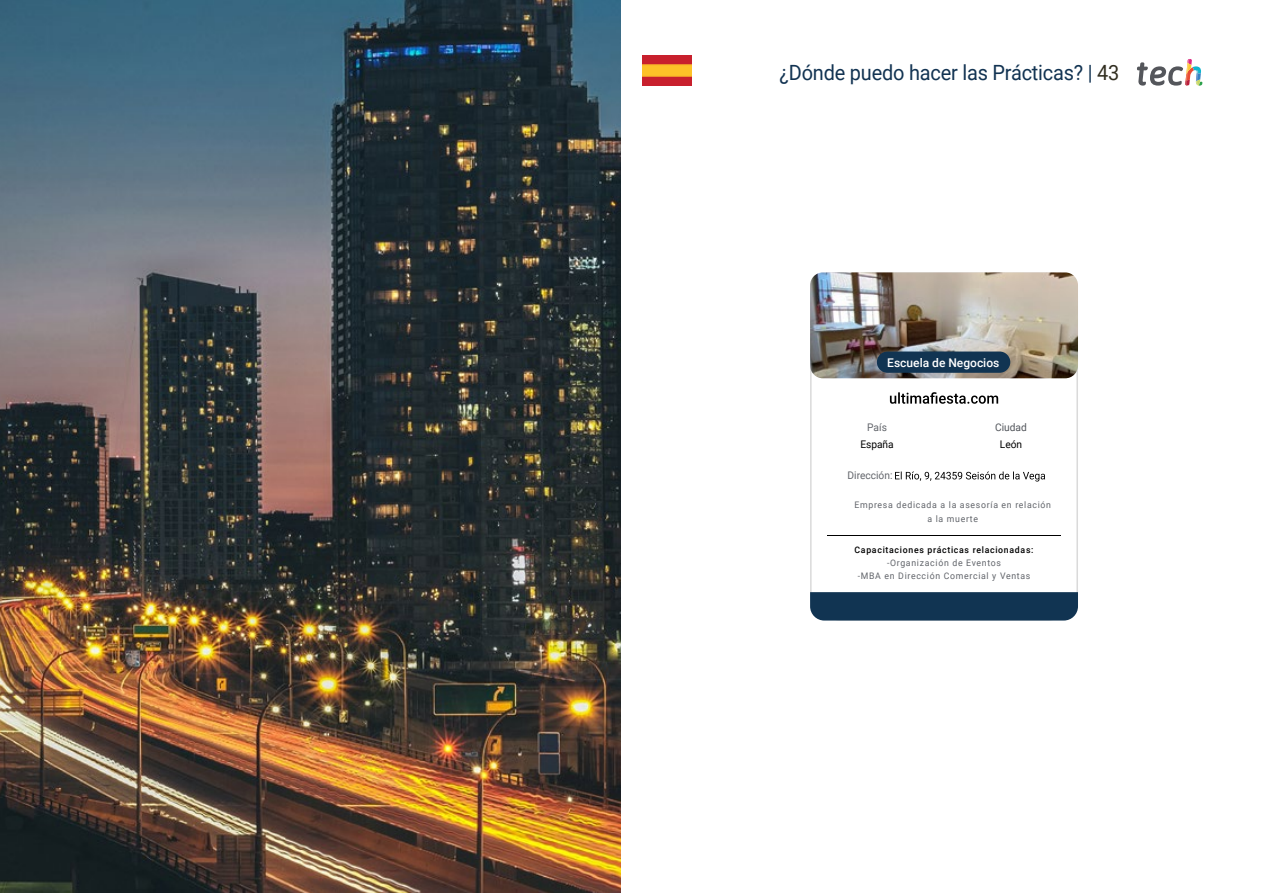
<style>
.page{position:relative;width:1263px;height:893px;background:#fff}
.page>*{position:absolute;margin:0;border:0;box-sizing:border-box;transform-origin:0 0}
.t1{font:21px "Roboto";letter-spacing:-.01em;color:#123352;scale:.95 1}
.t2{font:500 12px "Roboto";color:#fff}
.t3{font:10.5px "Roboto";color:#61646a}
.t4{font:10.5px "Roboto";color:#000}
.t5{font:10.5px "Roboto";color:#52555b}
.t6{font:9px/13.5px "Roboto";letter-spacing:.08em;color:#61646a;text-align:center}
.t7{font:500 9px "Roboto";letter-spacing:.08em;color:#000}
.s1{color:#312e20}
</style>
<div class="page">
<img style="left:0;top:0;width:621px;height:893px">
<svg style="left:1137px;top:59px;width:65px;height:27px"></svg>
<img style="left:642px;top:56px;width:49px;height:29px">
<svg style="left:810px;top:378px;width:268px;height:214px"></svg>
<img style="left:810px;top:272px;width:268px;height:106px">
<div style="left:877px;top:351px;width:133px;height:22px;background:#113452;border-radius:11px"></div>
<svg style="left:810px;top:592px;width:268px;height:29px;background:#183a57"></svg>
<hr style="left:827px;top:536px;width:234px;height:1px;background:#000">
<svg style="left:890px;top:392px;width:108px;height:12px"></svg>
<svg style="left:895px;top:471px;width:150px;height:11px"></svg>
<h1 class="t1" style="left:780px;top:57px;width:359px">¿Dónde puedo hacer las Prácticas? | <span class="s1">43</span></h1>
<h2 class="t2" style="left:887px;top:354px;width:114px">Escuela de Negocios</h2>
<p class="t3" style="left:867px;top:420px;width:21px">País</p>
<p class="t4" style="left:860px;top:436px;width:35px">España</p>
<p class="t5" style="left:995px;top:420px;width:33px">Ciudad</p>
<p class="t4" style="left:1000px;top:436px;width:24px">León</p>
<p class="t3" style="left:847px;top:468px;width:46px">Dirección:</p>
<p class="t6" style="left:854px;top:498px;width:198px">Empresa dedicada a la asesoría en relación a la muerte</p>
<p class="t7" style="left:854px;top:543px;width:180px">Capacitaciones prácticas relacionadas:</p>
<p class="t6" style="left:858px;top:556px;width:174px">-Organización de Eventos<br>-MBA en Dirección Comercial y Ventas</p>
</div>
